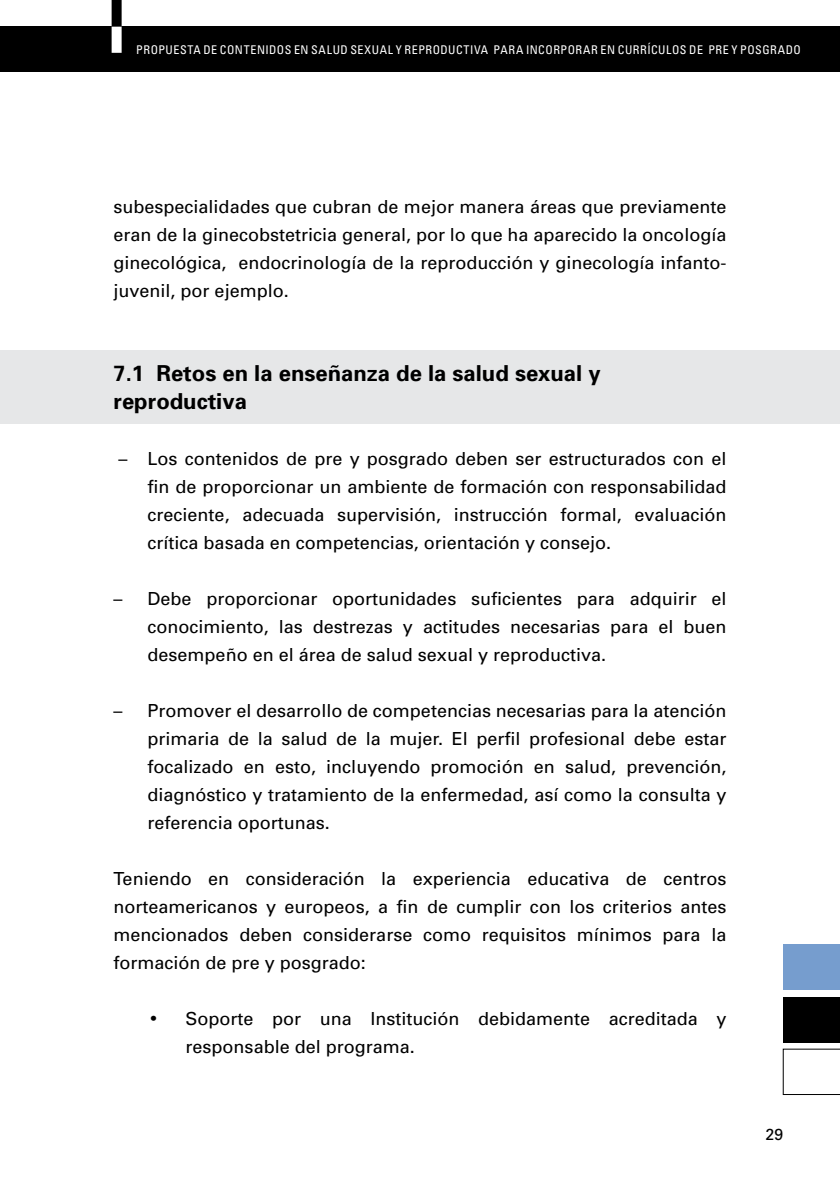
<style>
.page{position:relative;width:840px;height:1191px;background:#fff}
.page>*{position:absolute;margin:0;border:0;box-sizing:border-box;transform-origin:0 0}
.t1{font:700 22px/28px "Univers";color:#000}
.t2{font:18px/28px "Univers";color:#000;text-align:justify}
.t3{font:16px "Univers";color:#000}
.t4{font:condensed 12px "Univers";letter-spacing:.045em;color:#fff}
</style>
<div class="page">
<div style="left:0;top:26px;width:839px;height:46px;background:#000"></div>
<div style="left:111px;top:26px;width:10px;height:27px;background:#fff"></div>
<div style="left:111px;top:0;width:10px;height:26px;background:#000"></div>
<div style="left:782px;top:944px;width:57px;height:45px;background:#769dce"></div>
<div style="left:782px;top:997px;width:57px;height:45px;background:#000"></div>
<svg style="left:782px;top:1049px;width:57px;height:45px"></svg>
<div style="left:0;top:350px;width:839px;height:73px;background:#e6e7e8"></div>
<p class="t4" style="left:136px;top:42px;width:666px">PROPUESTA DE CONTENIDOS EN SALUD SEXUAL Y REPRODUCTIVA PARA INCORPORAR EN CURRÍCULOS DE PRE Y POSGRADO</p>
<p class="t2" style="left:113px;top:192px;width:614px">subespecialidades que cubran de mejor manera áreas que previamente eran de la ginecobstetricia general, por lo que ha aparecido la oncología ginecológica, endocrinología de la reproducción y ginecología infanto&shy;juvenil, por ejemplo.</p>
<p class="t1" style="left:113px;top:358px;width:488px">7.1 Retos en la enseñanza de la salud sexual y reproductiva</p>
<p class="t2" style="left:147px;top:444px;width:580px;text-indent:-29px">– Los contenidos de pre y posgrado deben ser estructurados con el fin de proporcionar un ambiente de formación con responsabilidad creciente, adecuada supervisión, instrucción formal, evaluación crítica basada en competencias, orientación y consejo.</p>
<p class="t2" style="left:147px;top:584px;width:580px;text-indent:-34px">– Debe proporcionar oportunidades suficientes para adquirir el conocimiento, las destrezas y actitudes necesarias para el buen desempeño en el área de salud sexual y reproductiva.</p>
<p class="t2" style="left:147px;top:696px;width:580px;text-indent:-34px">– Promover el desarrollo de competencias necesarias para la atención primaria de la salud de la mujer. El perfil profesional debe estar focalizado en esto, incluyendo promoción en salud, prevención, diagnóstico y tratamiento de la enfermedad, así como la consulta y referencia oportunas.</p>
<p class="t2" style="left:113px;top:864px;width:614px">Teniendo en consideración la experiencia educativa de centros norteamericanos y europeos, a fin de cumplir con los criterios antes mencionados deben considerarse como requisitos mínimos para la formación de pre y posgrado:</p>
<p class="t2" style="left:185px;top:1004px;width:542px;text-indent:-36px">• Soporte por una Institución debidamente acreditada y responsable del programa.</p>
<p class="t3" style="left:765px;top:1124px;width:19px">29</p>
</div>
